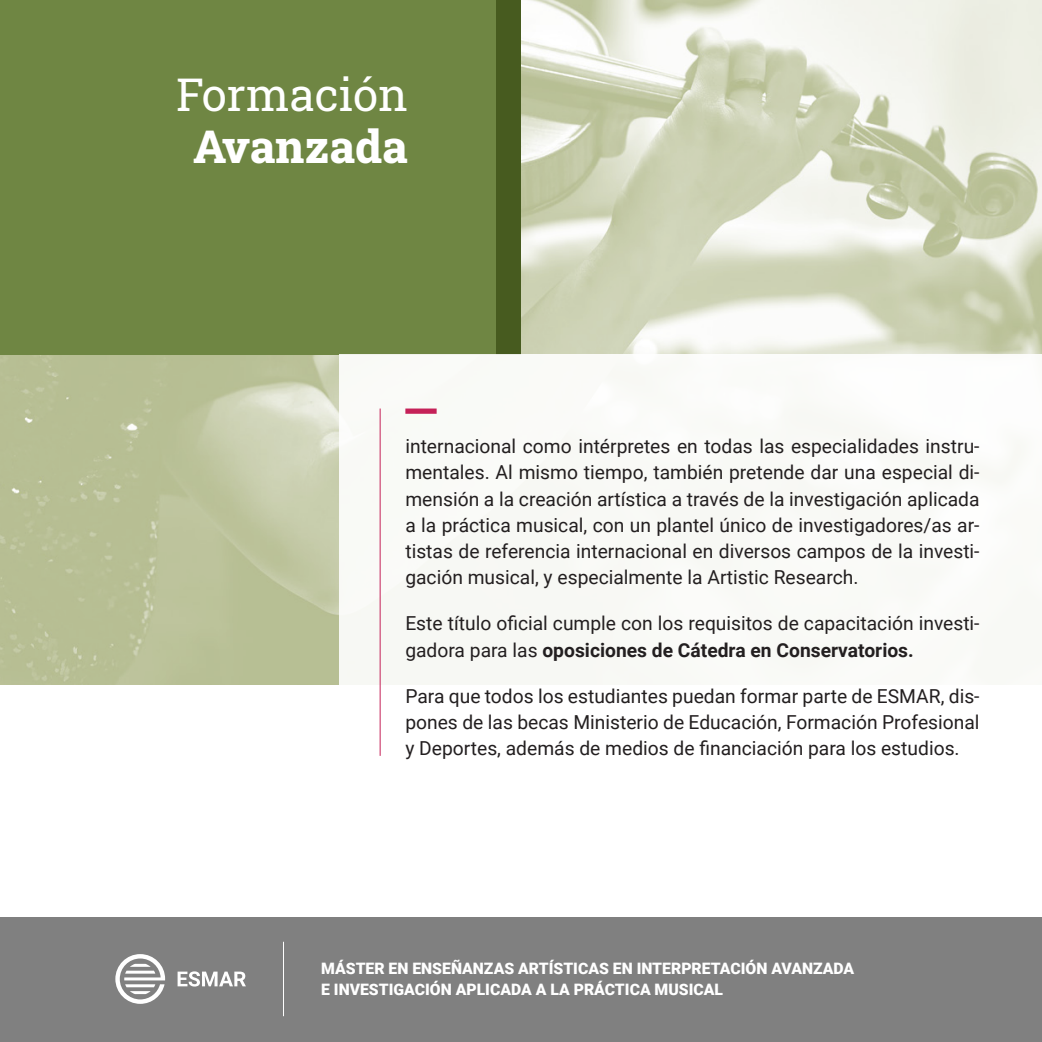
<style>
.page{position:relative;width:1042px;height:1042px;background:#fff}
.page>*{position:absolute;margin:0;border:0;box-sizing:border-box;transform-origin:0 0}
.t1{font:45.5px "Roboto Slab";color:#fff}
.t2{font:800 45.5px "Roboto Slab";color:#fff}
.t3{font:19.25px/26.2px "Roboto";color:#231f20;text-align:justify}
.t4{font:900 15.75px/21px "Roboto";color:#fff}
.s1{font-weight:700}
</style>
<div class="page">
<img style="left:0;top:0;width:1042px;height:684px">
<div style="left:0;top:0;width:521px;height:354px;background:#6f8643"></div>
<div style="left:496px;top:0;width:25px;height:354px;background:#475b1f"></div>
<svg style="left:339px;top:354px;width:703px;height:402px"></svg>
<hr style="left:380px;top:408px;width:1px;height:348px;background:#c52158">
<div style="left:405px;top:408px;width:32px;height:6px;background:#c52158"></div>
<div style="left:0;top:917px;width:1042px;height:125px;background:#808080"></div>
<svg style="left:115px;top:954px;width:50px;height:50px"></svg>
<svg style="left:178px;top:971px;width:68px;height:15px"></svg>
<hr style="left:283px;top:942px;width:1px;height:74px;background:#fff">
<h1 class="t1" style="left:176px;top:63px;width:233px">Formación</h1>
<h1 class="t2" style="left:193px;top:116px;width:216px">Avanzada</h1>
<p class="t3" style="left:405px;top:432px;width:576px">internacional como intérpretes en todas las especialidades instru&shy;mentales. Al mismo tiempo, también pretende dar una especial di&shy;mensión a la creación artística a través de la investigación aplicada a la práctica musical, con un plantel único de investigadores/as ar&shy;tistas de referencia internacional en diversos campos de la investi&shy;gación musical, y especialmente la Artistic Research.</p>
<p class="t3" style="left:405px;top:610px;width:576px">Este título oficial cumple con los requisitos de capacitación investi&shy;gadora para las <span class="s1">oposiciones de Cátedra en Conservatorios.</span></p>
<p class="t3" style="left:405px;top:682px;width:576px">Para que todos los estudiantes puedan formar parte de ESMAR, dis&shy;pones de las becas Ministerio de Educación, Formación Profesional y Deportes, además de medios de financiación para los estudios.</p>
<p class="t4" style="left:321px;top:957px;width:535px">MÁSTER EN ENSEÑANZAS ARTÍSTICAS EN INTERPRETACIÓN AVANZADA<br>E INVESTIGACIÓN APLICADA A LA PRÁCTICA MUSICAL</p>
</div>
